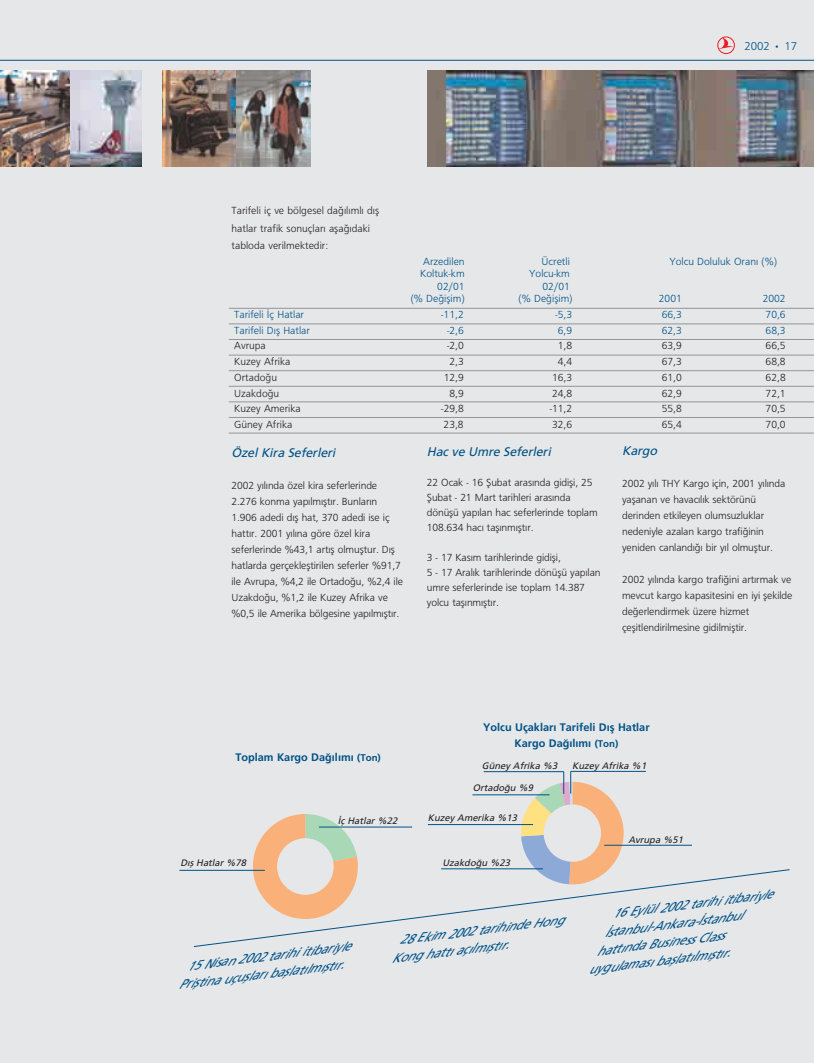
<style>
.page{position:relative;width:814px;height:1063px;background:#fff}
.page>*{position:absolute;margin:0;border:0;box-sizing:border-box;transform-origin:0 0}
.t1{font:italic 12.5px/17.5px "Frutiger 55 Roman";color:#005288}
.t2{font:300 12.5px "Frutiger 45";color:#005288}
.t3{font:300 11.25px/16px "Frutiger 45";letter-spacing:-.01em;color:#231f20}
.t4{font:300 11.25px "Frutiger 45";color:#005288}
.t5{font:700 11.25px/16.2px "Frutiger 65";color:#005288;text-align:center}
.t6{font:italic 9.38px "Frutiger 55 Roman";color:#231f20}
.s1{font-size:10px}
</style>
<div class="page">
<div style="left:0;top:0;width:814px;height:1062px;background:#e6e7e8"></div>
<img style="left:428px;top:71px;width:386px;height:96px">
<img style="left:0;top:71px;width:71px;height:96px">
<img style="left:71px;top:71px;width:71px;height:96px">
<img style="left:163px;top:71px;width:73px;height:96px">
<img style="left:236px;top:71px;width:74px;height:96px">
<hr style="left:0;top:60px;width:814px;height:1px;background:#005288">
<svg style="left:193px;top:869px;width:597px;height:78px"></svg>
<svg style="left:251px;top:814px;width:108px;height:106px"></svg>
<hr style="left:319px;top:826px;width:93px;height:1px;background:#005288">
<hr style="left:179px;top:870px;width:86px;height:1px;background:#005288">
<hr style="left:604px;top:845px;width:88px;height:1px;background:#005288">
<hr style="left:441px;top:868px;width:102px;height:1px;background:#005288">
<hr style="left:428px;top:824px;width:105px;height:1px;background:#005288">
<hr style="left:472px;top:794px;width:77px;height:1px;background:#005288">
<svg style="left:520px;top:771px;width:104px;height:113px"></svg>
<hr style="left:571px;top:771px;width:75px;height:1px;background:#005288">
<hr style="left:229px;top:308px;width:585px;height:1px;background:#939598">
<hr style="left:229px;top:324px;width:585px;height:1px;background:#939598">
<hr style="left:229px;top:339px;width:585px;height:1px;background:#939598">
<hr style="left:229px;top:355px;width:585px;height:1px;background:#939598">
<hr style="left:229px;top:370px;width:585px;height:1px;background:#939598">
<hr style="left:229px;top:386px;width:585px;height:1px;background:#939598">
<hr style="left:229px;top:401px;width:585px;height:1px;background:#939598">
<hr style="left:229px;top:417px;width:585px;height:1px;background:#939598">
<hr style="left:229px;top:433px;width:585px;height:1px;background:#939598">
<hr style="left:484px;top:771px;width:80px;height:1px;background:#005288">
<svg style="left:719px;top:38px;width:15px;height:11px"></svg>
<div style="left:717px;top:37px;width:18px;height:17px;border:1px solid #ed1c24;border-radius:50%"></div>
<p class="t2" style="left:744px;top:41px;width:54px">2002 • 17</p>
<p class="t3" style="left:231px;top:203px;width:149px;line-height:17.5px">Tarifeli iç ve bölgesel da¤›l›ml› d›fl hatlar trafik sonuçlar› afla¤›daki tabloda verilmektedir:</p>
<p class="t4" style="left:423px;top:256px;width:43px">Arzedilen</p>
<p class="t4" style="left:541px;top:256px;width:30px">Ücretli</p>
<p class="t4" style="left:669px;top:256px;width:109px">Yolcu Doluluk Oran› (%)</p>
<p class="t4" style="left:420px;top:269px;width:46px">Koltuk-km</p>
<p class="t4" style="left:529px;top:269px;width:42px">Yolcu-km</p>
<p class="t4" style="left:437px;top:281px;width:29px">02/01</p>
<p class="t4" style="left:542px;top:281px;width:29px">02/01</p>
<p class="t4" style="left:411px;top:294px;width:56px">(% De¤iflim)</p>
<p class="t4" style="left:518px;top:294px;width:56px">(% De¤iflim)</p>
<p class="t4" style="left:659px;top:294px;width:24px">2001</p>
<p class="t4" style="left:763px;top:294px;width:24px">2002</p>
<p class="t4" style="left:234px;top:310px;width:71px">Tarifeli ‹ç Hatlar</p>
<p class="t4" style="left:441px;top:310px;width:24px">-11,2</p>
<p class="t4" style="left:555px;top:310px;width:18px">-5,3</p>
<p class="t4" style="left:662px;top:310px;width:22px">66,3</p>
<p class="t4" style="left:765px;top:310px;width:22px">70,6</p>
<p class="t4" style="left:234px;top:325px;width:77px">Tarifeli D›fl Hatlar</p>
<p class="t4" style="left:447px;top:325px;width:18px">-2,6</p>
<p class="t4" style="left:558px;top:325px;width:16px">6,9</p>
<p class="t4" style="left:662px;top:325px;width:22px">62,3</p>
<p class="t4" style="left:765px;top:325px;width:22px">68,3</p>
<p class="t3" style="left:234px;top:338px;width:33px">Avrupa</p>
<p class="t3" style="left:447px;top:338px;width:18px">-2,0</p>
<p class="t3" style="left:558px;top:338px;width:16px">1,8</p>
<p class="t3" style="left:662px;top:338px;width:22px">63,9</p>
<p class="t3" style="left:765px;top:338px;width:22px">66,5</p>
<p class="t3" style="left:234px;top:354px;width:58px">Kuzey Afrika</p>
<p class="t3" style="left:449px;top:354px;width:16px">2,3</p>
<p class="t3" style="left:558px;top:354px;width:16px">4,4</p>
<p class="t3" style="left:662px;top:354px;width:22px">67,3</p>
<p class="t3" style="left:765px;top:354px;width:22px">68,8</p>
<p class="t3" style="left:234px;top:370px;width:44px">Ortado¤u</p>
<p class="t3" style="left:444px;top:370px;width:22px">12,9</p>
<p class="t3" style="left:552px;top:370px;width:22px">16,3</p>
<p class="t3" style="left:662px;top:370px;width:22px">61,0</p>
<p class="t3" style="left:765px;top:370px;width:22px">62,8</p>
<p class="t3" style="left:234px;top:386px;width:47px">Uzakdo¤u</p>
<p class="t3" style="left:449px;top:386px;width:16px">8,9</p>
<p class="t3" style="left:552px;top:386px;width:22px">24,8</p>
<p class="t3" style="left:662px;top:386px;width:22px">62,9</p>
<p class="t3" style="left:765px;top:386px;width:22px">72,1</p>
<p class="t3" style="left:234px;top:401px;width:68px">Kuzey Amerika</p>
<p class="t3" style="left:441px;top:401px;width:24px">-29,8</p>
<p class="t3" style="left:550px;top:401px;width:24px">-11,2</p>
<p class="t3" style="left:662px;top:401px;width:22px">55,8</p>
<p class="t3" style="left:765px;top:401px;width:22px">70,5</p>
<p class="t3" style="left:234px;top:417px;width:60px">Güney Afrika</p>
<p class="t3" style="left:444px;top:417px;width:22px">23,8</p>
<p class="t3" style="left:552px;top:417px;width:22px">32,6</p>
<p class="t3" style="left:662px;top:417px;width:22px">65,4</p>
<p class="t3" style="left:765px;top:417px;width:22px">70,0</p>
<p class="t1" style="left:231px;top:445px;width:108px">Özel Kira Seferleri</p>
<p class="t3" style="left:231px;top:478px;width:173px">2002 y›l›nda özel kira seferlerinde 2.276 konma yap›lm›flt›r. Bunlar›n 1.906 adedi d›fl hat, 370 adedi ise iç hatt›r. 2001 y›l›na göre özel kira seferlerinde %43,1 art›fl olmufltur. D›fl hatlarda gerçeklefltirilen seferler %91,7 ile Avrupa, %4,2 ile Ortado¤u, %2,4 ile Uzakdo¤u, %1,2 ile Kuzey Afrika ve %0,5 ile Amerika bölgesine yap›lm›flt›r.</p>
<p class="t1" style="left:427px;top:444px;width:128px">Hac ve Umre Seferleri</p>
<p class="t3" style="left:427px;top:476px;width:172px;line-height:15px">22 Ocak - 16 fiubat aras›nda gidifli, 25 fiubat - 21 Mart tarihleri aras›nda dönüflü yap›lan hac seferlerinde toplam 108.634 hac› tafl›nm›flt›r.</p>
<p class="t3" style="left:427px;top:551px;width:175px;line-height:15px">3 - 17 Kas›m tarihlerinde gidifli,<br>5 - 17 Aral›k tarihlerinde dönüflü yap›lan umre seferlerinde ise toplam 14.387 yolcu tafl›nm›flt›r.</p>
<p class="t1" style="left:622px;top:443px;width:39px">Kargo</p>
<p class="t3" style="left:622px;top:476px;width:165px">2002 y›l› THY Kargo için, 2001 y›l›nda yaflanan ve havac›l›k sektörünü derinden etkileyen olumsuzluklar nedeniyle azalan kargo trafi¤inin yeniden canland›¤› bir y›l olmufltur.</p>
<p class="t3" style="left:622px;top:572px;width:172px">2002 y›l›nda kargo trafi¤ini art›rmak ve mevcut kargo kapasitesini en iyi flekilde de¤erlendirmek üzere hizmet çeflitlendirilmesine gidilmifltir.</p>
<p class="t5" style="left:235px;top:750px;width:147px">Toplam Kargo Da¤›l›m› <span class="s1">(Ton)</span></p>
<p class="t6" style="left:180px;top:858px;width:69px">D›fl Hatlar %78</p>
<p class="t6" style="left:338px;top:816px;width:63px">‹ç Hatlar %22</p>
<p class="t5" style="left:483px;top:719px;width:168px">Yolcu Uçaklar› Tarifeli D›fl Hatlar<br>Kargo Da¤›l›m› <span class="s1">(Ton)</span></p>
<p class="t6" style="left:482px;top:761px;width:79px">Güney Afrika %3</p>
<p class="t6" style="left:572px;top:761px;width:78px">Kuzey Afrika %1</p>
<p class="t6" style="left:473px;top:783px;width:64px">Ortado¤u %9</p>
<p class="t6" style="left:428px;top:813px;width:93px">Kuzey Amerika %13</p>
<p class="t6" style="left:442px;top:859px;width:71px">Uzakdo¤u %23</p>
<p class="t6" style="left:628px;top:835px;width:58px">Avrupa %51</p>
<p class="t1" style="left:175px;top:960px;width:177px;text-indent:10px;rotate:-7deg">15 Nisan 2002 tarihi itibariyle<br>Prifltina uçufllar› bafllat›lm›flt›r.</p>
<p class="t1" style="left:388px;top:933px;width:177px;text-indent:10px;rotate:-7deg">28 Ekim 2002 tarihinde Hong<br>Kong hatt› aç›lm›flt›r.</p>
<p class="t1" style="left:611px;top:906px;width:163px;rotate:-7deg">16 Eylül 2002 tarihi itibariyle</p>
<p class="t1" style="left:603px;top:925px;width:140px;rotate:-7deg">‹stanbul-Ankara-‹stanbul</p>
<p class="t1" style="left:595px;top:943px;width:130px;rotate:-7deg">hatt›nda Business Class</p>
<p class="t1" style="left:587px;top:962px;width:144px;rotate:-7deg">uygulamas› bafllat›lm›flt›r.</p>
</div>
